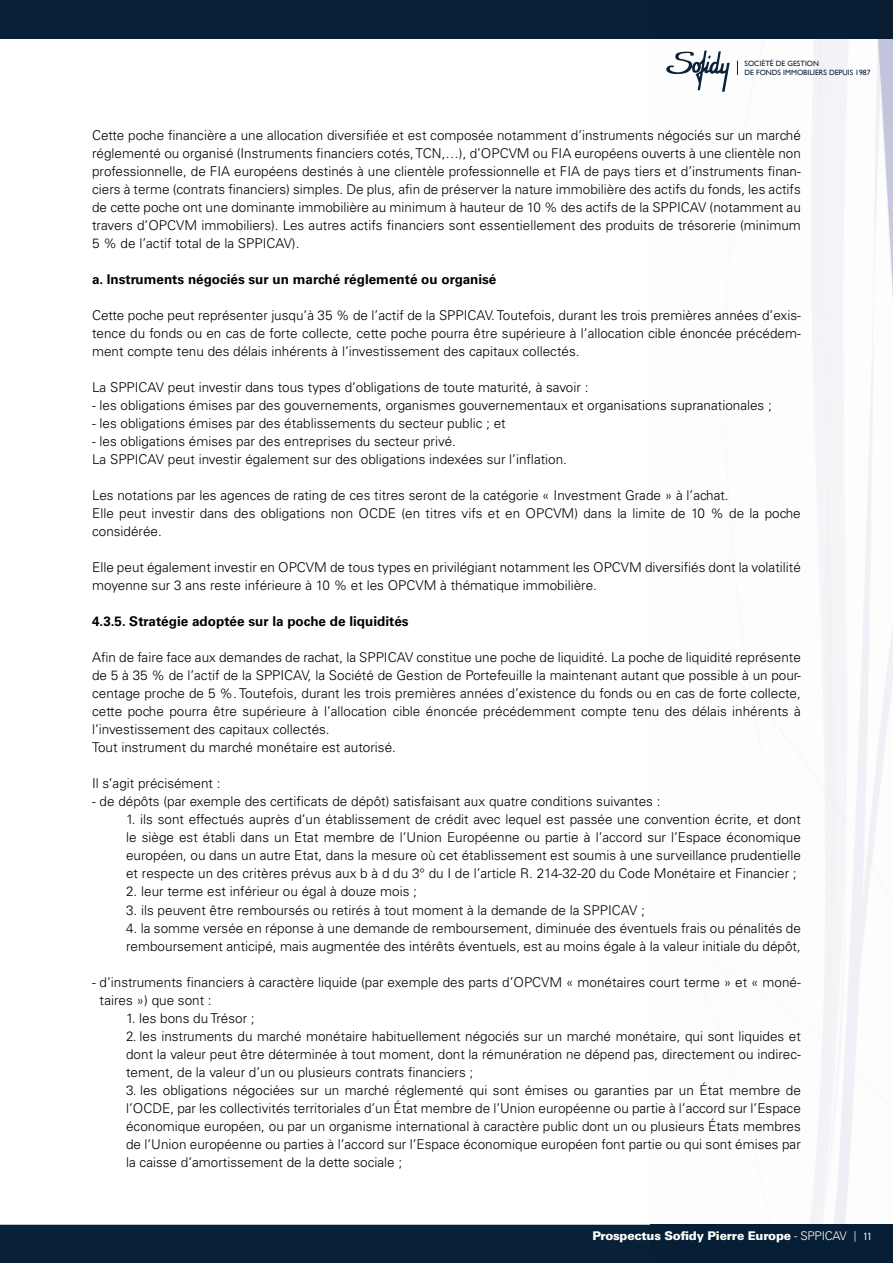
<style>
.page{position:relative;width:893px;height:1263px;background:#fff}
.page>*{position:absolute;margin:0;border:0;box-sizing:border-box;transform-origin:0 0}
.t1{font:300 13.5px/18px "Univers";color:#000}
.t2{font:700 13.5px "Univers";color:#000}
.t3{font:900 12px "Univers";letter-spacing:-.02em;color:#fff}
.t4{font:7.65px/9.1px "Gill Sans";color:#092139}
.s1{font-weight:300}
.s2{font-weight:400;font-stretch:condensed;font-size:10.5px}
</style>
<div class="page">
<img style="left:651px;top:349px;width:242px;height:876px">
<img style="left:651px;top:0;width:242px;height:349px">
<div style="left:0;top:0;width:651px;height:38px;background:#092138"></div>
<div style="left:0;top:1225px;width:893px;height:38px;background:#092138"></div>
<svg style="left:665px;top:51px;width:65px;height:41px"></svg>
<svg style="left:737px;top:61px;width:1px;height:14px"></svg>
<p class="t4" style="left:744px;top:59px;width:127px">SOCIÉTÉ DE GESTION<br>DE FONDS IMMOBILIERS DEPUIS 1987</p>
<p class="t1" style="left:92px;top:128px;width:710px;text-align:justify">Cette poche financière a une allocation diversifiée et est composée notamment d’instruments négociés sur un marché réglementé ou organisé (Instruments financiers cotés, TCN,…), d’OPCVM ou FIA européens ouverts à une clientèle non professionnelle, de FIA européens destinés à une clientèle professionnelle et FIA de pays tiers et d’instruments finan&shy;ciers à terme (contrats financiers) simples. De plus, afin de préserver la nature immobilière des actifs du fonds, les actifs de cette poche ont une dominante immobilière au minimum à hauteur de 10 % des actifs de la SPPICAV (notamment au travers d’OPCVM immobiliers). Les autres actifs financiers sont essentiellement des produits de trésorerie (minimum 5 % de l’actif total de la SPPICAV).</p>
<p class="t2" style="left:92px;top:275px;width:406px">a. Instruments négociés sur un marché réglementé ou organisé</p>
<p class="t1" style="left:92px;top:308px;width:710px;text-align:justify">Cette poche peut représenter jusqu’à 35 % de l’actif de la SPPICAV. Toutefois, durant les trois premières années d’exis&shy;tence du fonds ou en cas de forte collecte, cette poche pourra être supérieure à l’allocation cible énoncée précédem&shy;ment compte tenu des délais inhérents à l’investissement des capitaux collectés.</p>
<p class="t1" style="left:92px;top:380px;width:498px">La SPPICAV peut investir dans tous types d’obligations de toute maturité, à savoir :</p>
<p class="t1" style="left:92px;top:398px;width:681px">- les obligations émises par des gouvernements, organismes gouvernementaux et organisations supranationales ;</p>
<p class="t1" style="left:92px;top:416px;width:415px">- les obligations émises par des établissements du secteur public ; et</p>
<p class="t1" style="left:92px;top:434px;width:476px">- les obligations émises par des entreprises du secteur privé.<br>La SPPICAV peut investir également sur des obligations indexées sur l’inflation.</p>
<p class="t1" style="left:92px;top:488px;width:710px">Les notations par les agences de rating de ces titres seront de la catégorie « Investment Grade » à l’achat.<br>Elle peut investir dans des obligations non OCDE (en titres vifs et en OPCVM) dans la limite de 10 % de la poche considérée.</p>
<p class="t1" style="left:92px;top:560px;width:710px">Elle peut également investir en OPCVM de tous types en privilégiant notamment les OPCVM diversifiés dont la volatilité moyenne sur 3 ans reste inférieure à 10 % et les OPCVM à thématique immobilière.</p>
<p class="t2" style="left:92px;top:617px;width:318px">4.3.5. Stratégie adoptée sur la poche de liquidités</p>
<p class="t1" style="left:92px;top:650px;width:710px">Afin de faire face aux demandes de rachat, la SPPICAV constitue une poche de liquidité. La poche de liquidité représente de 5 à 35 % de l’actif de la SPPICAV, la Société de Gestion de Portefeuille la maintenant autant que possible à un pour&shy;centage proche de 5 %. Toutefois, durant les trois premières années d’existence du fonds ou en cas de forte collecte, cette poche pourra être supérieure à l’allocation cible énoncée précédemment compte tenu des délais inhérents à l’investissement des capitaux collectés.<br>Tout instrument du marché monétaire est autorisé.</p>
<p class="t1" style="left:92px;top:776px;width:130px">Il s’agit précisément :</p>
<p class="t1" style="left:92px;top:794px;width:570px">- de dépôts (par exemple des certificats de dépôt) satisfaisant aux quatre conditions suivantes :</p>
<p class="t1" style="left:126px;top:812px;width:676px;text-align:justify">1. ils sont effectués auprès d’un établissement de crédit avec lequel est passée une convention écrite, et dont le siège est établi dans un Etat membre de l’Union Européenne ou partie à l’accord sur l’Espace économique européen, ou dans un autre Etat, dans la mesure où cet établissement est soumis à une surveillance prudentielle et respecte un des critères prévus aux b à d du 3° du I de l’article R. 214-32-20 du Code Monétaire et Financier ;</p>
<p class="t1" style="left:126px;top:884px;width:292px">2. leur terme est inférieur ou égal à douze mois ;</p>
<p class="t1" style="left:126px;top:902px;width:520px">3. ils peuvent être remboursés ou retirés à tout moment à la demande de la SPPICAV ;</p>
<p class="t1" style="left:126px;top:920px;width:676px">4. la somme versée en réponse à une demande de remboursement, diminuée des éventuels frais ou pénalités de remboursement anticipé, mais augmentée des intérêts éventuels, est au moins égale à la valeur initiale du dépôt,</p>
<p class="t1" style="left:100px;top:974px;width:703px;text-indent:-8px">- d’instruments financiers à caractère liquide (par exemple des parts d’OPCVM « monétaires court terme » et « moné&shy;taires ») que sont :</p>
<p class="t1" style="left:126px;top:1010px;width:130px">1. les bons du Trésor ;</p>
<p class="t1" style="left:126px;top:1028px;width:676px;text-align:justify">2. les instruments du marché monétaire habituellement négociés sur un marché monétaire, qui sont liquides et dont la valeur peut être déterminée à tout moment, dont la rémunération ne dépend pas, directement ou indirec&shy;tement, de la valeur d’un ou plusieurs contrats financiers ;</p>
<p class="t1" style="left:126px;top:1082px;width:676px;text-align:justify">3. les obligations négociées sur un marché réglementé qui sont émises ou garanties par un État membre de l’OCDE, par les collectivités territoriales d’un État membre de l’Union européenne ou partie à l’accord sur l’Espace économique européen, ou par un organisme international à caractère public dont un ou plusieurs États membres de l’Union européenne ou parties à l’accord sur l’Espace économique européen font partie ou qui sont émises par la caisse d’amortissement de la dette sociale ;</p>
<p class="t3" style="left:592px;top:1232px;width:281px">Prospectus Sofidy Pierre Europe <span class="s1">- SPPICAV</span> <span class="s2">| 11</span></p>
</div>
